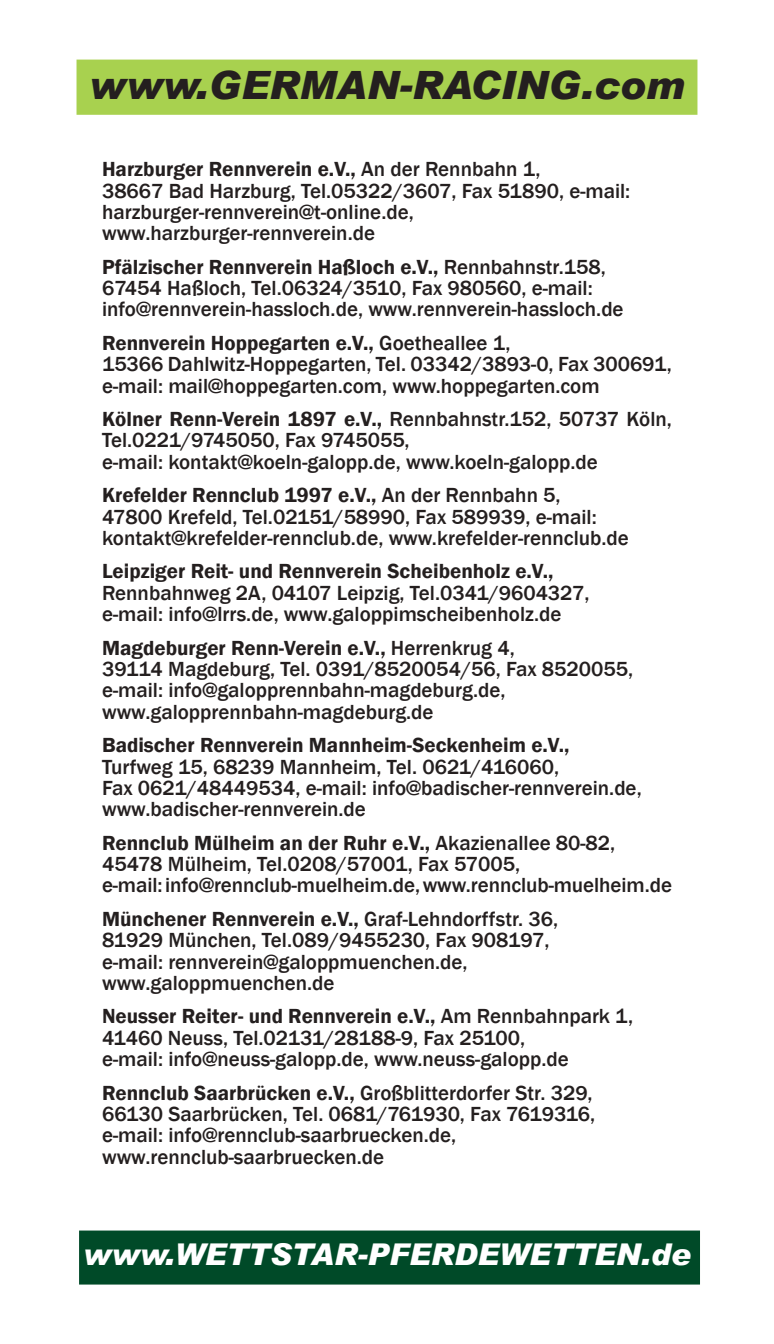
<style>
.page{position:relative;width:774px;height:1344px;background:#fff}
.page>*{position:absolute;margin:0;border:0;box-sizing:border-box;transform-origin:0 0}
.t1{font:italic 900 39px "Arial";color:#241f1f}
.t2{font:italic 900 30px "Arial";color:#fff}
.t3{font:500 21px/21.3px "Franklin Gothic";color:#241f1f}
.t4{font:600 21px "Franklin Gothic";color:#241f1f}
.s1{font-weight:600}
</style>
<div class="page">
<div style="left:77px;top:60px;width:620px;height:55px;background:#a8d14f;border:3px solid #a8d14f"></div>
<div style="left:79px;top:1230px;width:621px;height:54px;background:#004a28;border:3px solid #004a28"></div>
<h1 class="t1" style="left:89px;top:61px;width:597px">www.GERMAN-RACING.com</h1>
<p class="t3" style="left:102px;top:159px;width:530px"><span class="s1">Harzburger Rennverein e.V.,</span> An der Rennbahn 1,<br>38667 Bad Harzburg, Tel.05322/3607, Fax 51890, e-mail: harzburger-rennverein@t-online.de, www.harzburger-rennverein.de</p>
<p class="t3" style="left:102px;top:256px;width:523px"><span class="s1">Pfälzischer Rennverein Haßloch e.V.,</span> Rennbahnstr.158,<br>67454 Haßloch, Tel.06324/3510, Fax 980560, e-mail: info@rennverein-hassloch.de, www.rennverein-hassloch.de</p>
<p class="t3" style="left:102px;top:333px;width:571px"><span class="s1">Rennverein Hoppegarten e.V.,</span> Goetheallee 1,<br>15366 Dahlwitz-Hoppegarten, Tel. 03342/3893-0, Fax 300691, e-mail: mail@hoppegarten.com, www.hoppegarten.com</p>
<p class="t3" style="left:102px;top:409px;width:571px"><span class="s1">Kölner Renn-Verein 1897 e.V.,</span> Rennbahnstr.152, 50737 Köln,<br>Tel.0221/9745050, Fax 9745055,<br>e-mail: kontakt@koeln-galopp.de, www.koeln-galopp.de</p>
<p class="t3" style="left:102px;top:485px;width:528px"><span class="s1">Krefelder Rennclub 1997 e.V.,</span> An der Rennbahn 5,<br>47800 Krefeld, Tel.02151/58990, Fax 589939, e-mail: kontakt@krefelder-rennclub.de, www.krefelder-rennclub.de</p>
<p class="t4" style="left:102px;top:558px;width:453px">Leipziger Reit- und Rennverein Scheibenholz e.V.,</p>
<p class="t3" style="left:102px;top:582px;width:489px">Rennbahnweg 2A, 04107 Leipzig, Tel.0341/9604327, e-mail: info@lrrs.de, www.galoppimscheibenholz.de</p>
<p class="t3" style="left:102px;top:637px;width:533px"><span class="s1">Magdeburger Renn-Verein e.V.,</span> Herrenkrug 4,<br>39114 Magdeburg, Tel. 0391/8520054/56, Fax 8520055, e-mail: info@galopprennbahn-magdeburg.de, www.galopprennbahn-magdeburg.de</p>
<p class="t4" style="left:102px;top:732px;width:469px">Badischer Rennverein Mannheim-Seckenheim e.V.,</p>
<p class="t3" style="left:102px;top:756px;width:541px">Turfweg 15, 68239 Mannheim, Tel. 0621/416060,<br>Fax 0621/48449534, e-mail: info@badischer-rennverein.de, www.badischer-rennverein.de</p>
<p class="t3" style="left:102px;top:832px;width:571px"><span class="s1">Rennclub Mülheim an der Ruhr e.V.,</span> Akazienallee 80-82,<br>45478 Mülheim, Tel.0208/57001, Fax 57005,<br>e-mail: info@rennclub-muelheim.de, www.rennclub-muelheim.de</p>
<p class="t3" style="left:102px;top:908px;width:458px"><span class="s1">Münchener Rennverein e.V.,</span> Graf-Lehndorffstr. 36, 81929 München, Tel.089/9455230, Fax 908197, e-mail: rennverein@galoppmuenchen.de, www.galoppmuenchen.de</p>
<p class="t3" style="left:102px;top:1006px;width:533px"><span class="s1">Neusser Reiter- und Rennverein e.V.,</span> Am Rennbahnpark 1,<br>41460 Neuss, Tel.02131/28188-9, Fax 25100,<br>e-mail: info@neuss-galopp.de, www.neuss-galopp.de</p>
<p class="t3" style="left:102px;top:1082px;width:495px"><span class="s1">Rennclub Saarbrücken e.V.,</span> Großblitterdorfer Str. 329, 66130 Saarbrücken, Tel. 0681/761930, Fax 7619316, e-mail: info@rennclub-saarbruecken.de, www.rennclub-saarbruecken.de</p>
<h2 class="t2" style="left:83px;top:1236px;width:609px">www.WETTSTAR-PFERDEWETTEN.de</h2>
</div>
